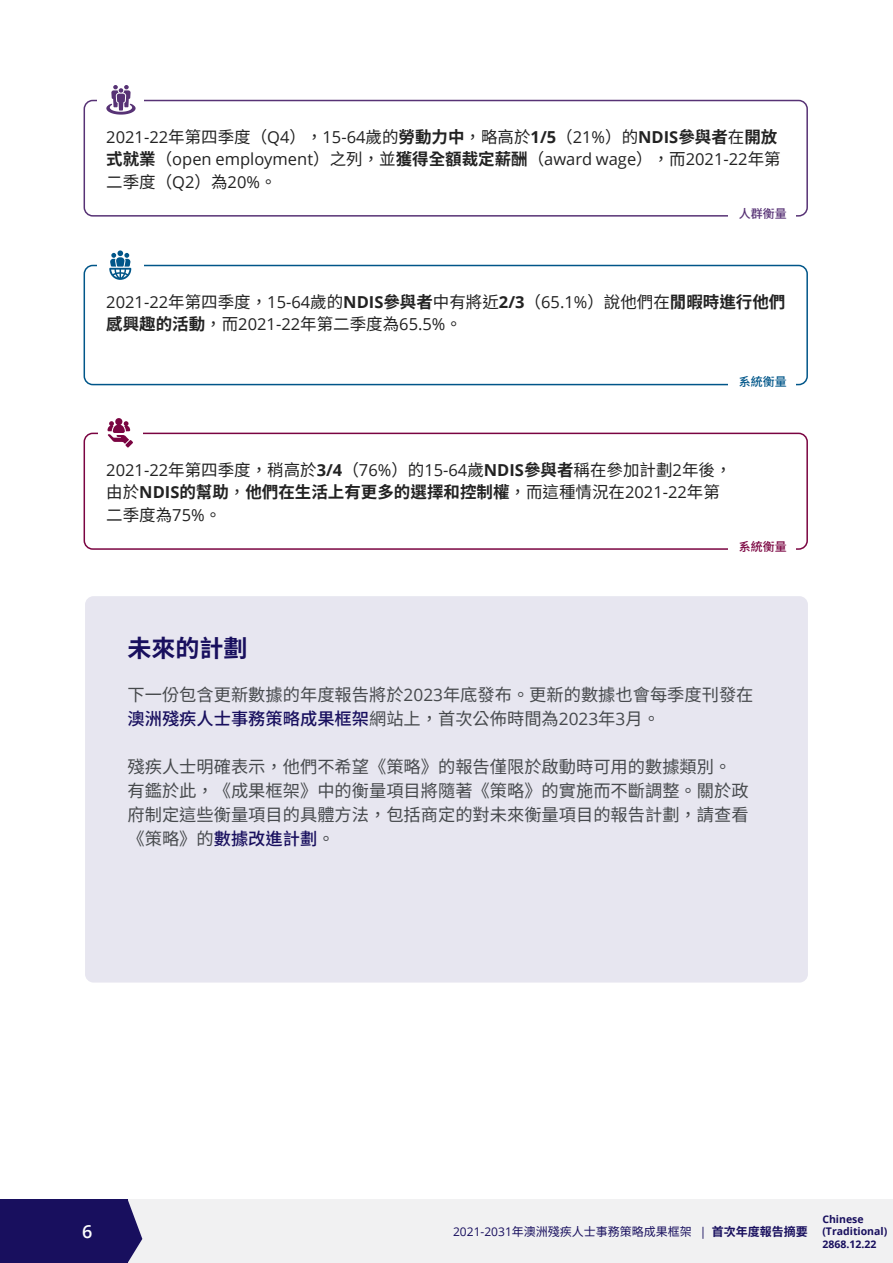
<style>
.page{position:relative;width:893px;height:1263px;background:#fff}
.page>*{position:absolute;margin:0;border:0;box-sizing:border-box;transform-origin:0 0}
.t1{font:700 24px "Noto Sans CJ Ktc";color:#180f5e}
.t2{font:600 18px "Open Sans";color:#fff}
.t3{font:17.25px/24px "Noto Sans CJ Ktc";color:#46494c}
.t4{font:16.5px/22.5px "Noto Sans CJ Ktc";color:#222}
.t5{font:16.5px "Open Sans";color:#222}
.t6{font:12px "Noto Sans CJ Ktc";color:#180f5e}
.t7{font:500 12px "Noto Sans CJ Ktc";color:#573275}
.t8{font:500 12px "Noto Sans CJ Ktc";color:#005689}
.t9{font:500 12px "Noto Sans CJ Ktc";color:#7a0441}
.t10{font:700 10.5px/12.6px "Open Sans";color:#180f5e}
.s1{font-family:"Open Sans"}
.s2{font-weight:700}
.s3{font-family:"Open Sans";font-weight:700}
.s4{font-family:"Noto Sans CJ Ktc";font-weight:700}
.s5{font-family:"Noto Sans CJ Ktc"}
.s6{font-weight:500;color:#180f5e}
</style>
<div class="page">
<div style="left:85px;top:1199px;width:808px;height:64px;background:#f1f1f2"></div>
<svg style="left:128px;top:1200px;width:14px;height:62px"></svg>
<div style="left:0;top:1199px;width:128px;height:64px;background:#180f5e"></div>
<div style="left:84px;top:100px;width:724px;height:117px;border:2px solid #573275;border-radius:9px"></div>
<div style="left:728px;top:211px;width:67px;height:9px;background:#fff"></div>
<div style="left:98px;top:85px;width:46px;height:29px;background:#fff"></div>
<svg style="left:106px;top:85px;width:30px;height:30px"></svg>
<div style="left:84px;top:265px;width:724px;height:120px;border:2px solid #005689;border-radius:9px"></div>
<div style="left:97px;top:250px;width:47px;height:29px;background:#fff"></div>
<div style="left:728px;top:379px;width:67px;height:9px;background:#fff"></div>
<div style="left:84px;top:433px;width:724px;height:117px;border:2px solid #7a0441;border-radius:9px"></div>
<div style="left:98px;top:418px;width:44px;height:29px;background:#fff"></div>
<div style="left:728px;top:544px;width:67px;height:10px;background:#fff"></div>
<svg style="left:107px;top:418px;width:26px;height:30px"></svg>
<div style="left:85px;top:596px;width:723px;height:386px;background:#e7e6f0;border-radius:9px"></div>
<svg style="left:109px;top:250px;width:22px;height:30px"></svg>
<p class="t4" style="left:106px;top:126px;width:673px"><span class="s1">2021-22</span>年第四季度（<span class="s1">Q4</span>），<span class="s1">15-64</span>歲的<span class="s2">勞動力中</span>，略高於<span class="s3">1/5</span>（<span class="s1">21%</span>）的<span class="s3">NDIS</span><span class="s2">參與者</span>在<span class="s2">開放</span></p>
<p class="t5" style="left:106px;top:148px;width:676px"><span class="s4">式就業</span><span class="s5">（</span>open employment<span class="s5">）之列，並</span><span class="s4">獲得全額裁定薪酬</span><span class="s5">（</span>award wage<span class="s5">），而</span>2021-22<span class="s5">年第</span></p>
<p class="t4" style="left:106px;top:171px;width:172px">二季度（<span class="s1">Q2</span>）為<span class="s1">20%</span>。</p>
<p class="t7" style="left:739px;top:206px;width:50px">人群衡量</p>
<p class="t4" style="left:106px;top:291px;width:681px"><span class="s1">2021-22</span>年第四季度，<span class="s1">15-64</span>歲的<span class="s3">NDIS</span><span class="s2">參與者</span>中有將近<span class="s3">2/3</span>（<span class="s1">65.1%</span>）說他們在<span class="s2">閒暇時進行他們</span></p>
<p class="t5" style="left:106px;top:313px;width:357px"><span class="s4">感興趣的活動</span><span class="s5">，而</span>2021-22<span class="s5">年第二季度為</span>65.5%<span class="s5">。</span></p>
<p class="t8" style="left:739px;top:374px;width:50px">系統衡量</p>
<p class="t4" style="left:106px;top:459px;width:627px"><span class="s1">2021-22</span>年第四季度，稍高於<span class="s3">3/4</span>（<span class="s1">76%</span>）的<span class="s1">15-64</span>歲<span class="s3">NDIS</span><span class="s2">參與者</span>稱在參加計劃<span class="s1">2</span>年後，由於<span class="s3">NDIS</span><span class="s2">的幫助</span>，<span class="s2">他們在生活上有更多的選擇和控制權</span>，而這種情況在<span class="s1">2021-22</span>年第二季度為<span class="s1">75%</span>。</p>
<p class="t9" style="left:739px;top:540px;width:50px">系統衡量</p>
<h1 class="t1" style="left:128px;top:634px;width:121px">未來的計劃</h1>
<p class="t3" style="left:128px;top:683px;width:627px">下一份包含更新數據的年度報告將於<span class="s1">2023</span>年底發布。更新的數據也會每季度刊發在<span class="s6">澳洲殘疾人士事務策略成果框架</span>網站上，首次公佈時間為<span class="s1">2023</span>年<span class="s1">3</span>月。</p>
<p class="t3" style="left:128px;top:755px;width:622px">殘疾人士明確表示，他們不希望《策略》的報告僅限於啟動時可用的數據類別。有鑑於此，《成果框架》中的衡量項目將隨著《策略》的實施而不斷調整。關於政府制定這些衡量項目的具體方法，包括商定的對未來衡量項目的報告計劃，請查看《策略》的<span class="s6">數據改進計劃</span>。</p>
<p class="t2" style="left:82px;top:1219px;width:12px">6</p>
<p class="t6" style="left:453px;top:1225px;width:356px"><span class="s1">2021-2031</span>年澳洲殘疾人士事務策略成果框架 <span class="s1">|</span> <span class="s2">首次年度報告摘要</span></p>
<p class="t10" style="left:822px;top:1212px;width:66px">Chinese (Traditional)<br>2868.12.22</p>
</div>
